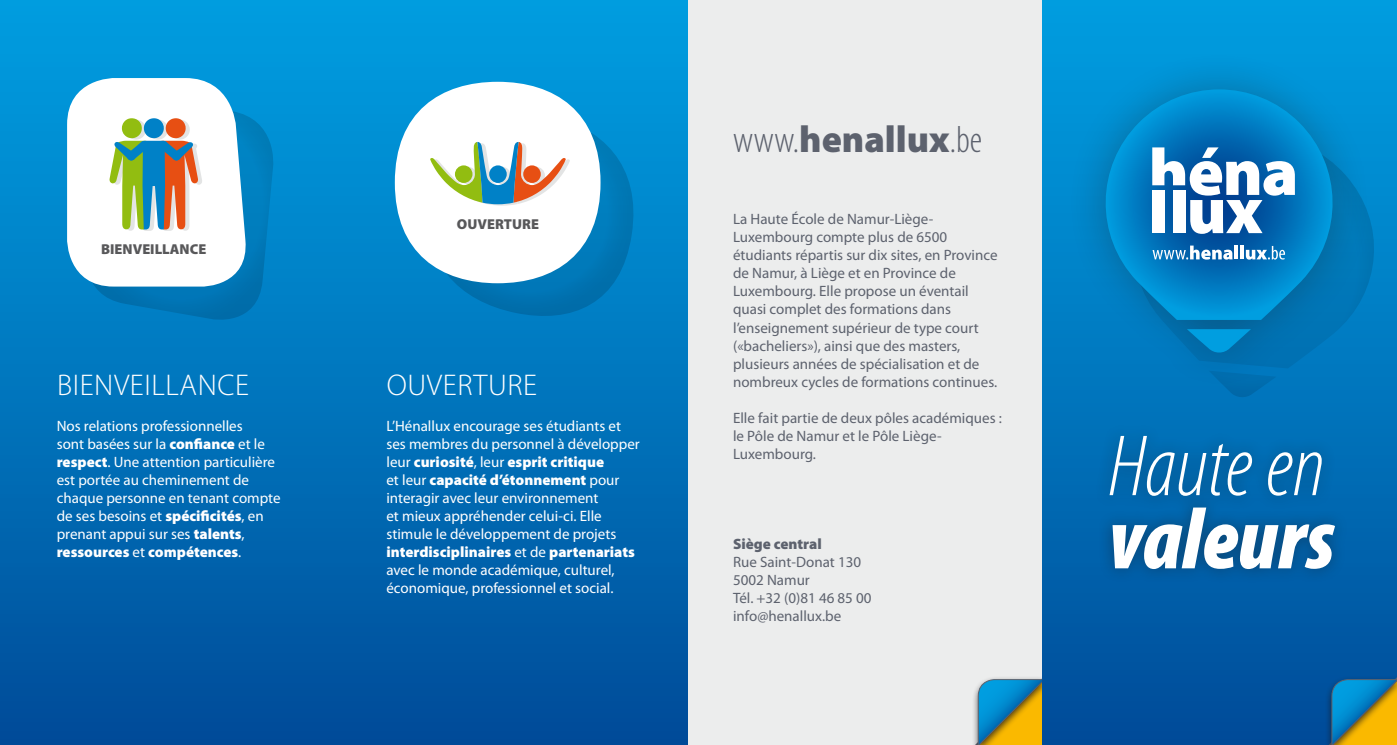
<style>
.page{position:relative;width:1397px;height:745px;background:#fff}
.page>*{position:absolute;margin:0;border:0;box-sizing:border-box;transform-origin:0 0}
.t1{font:italic 300 condensed 87.75px "Myriad Pro";color:#fff}
.t2{font:italic 900 condensed 87.75px "Myriad Pro";color:#fff}
.t3{font:900 37.5px "Myriad Pro";color:#5d626e}
.t4{font:300 30px "Myriad Pro";letter-spacing:.02em;color:#fff}
.t5{font:15px/18px "Myriad Pro";color:#fff}
.t6{font:15px/18px "Myriad Pro";color:#5d626e}
.t7{font:900 15px "Myriad Pro";color:#5d626e}
.t8{font:900 14.38px "Myriad Pro";color:#58585a}
.s1{font-weight:900}
.s2{font-weight:300;font-stretch:condensed}
</style>
<div class="page">
<div style="left:0;top:0;width:687px;height:744px;background:linear-gradient(to bottom,#02a1e2,#004d9a)"></div>
<svg style="left:79px;top:90px;width:198px;height:237px;background:#017dbe"></svg>
<svg style="left:67px;top:78px;width:182px;height:208px"></svg>
<svg style="left:418px;top:103px;width:224px;height:221px;background:#0b83c2"></svg>
<div style="left:395px;top:82px;width:205px;height:201px;background:#fff;border-radius:50%"></div>
<svg style="left:430px;top:142px;width:140px;height:63px"></svg>
<div style="left:687px;top:0;width:355px;height:744px;background:#eceded"></div>
<div style="left:971px;top:675px;width:78px;height:69px;background:#e8e9e9"></div>
<svg style="left:974px;top:678px;width:68px;height:66px;background:#769b74"></svg>
<div style="left:1042px;top:0;width:354px;height:744px;background:linear-gradient(to bottom,#00a0e2,#004d9a)"></div>
<svg style="left:1119px;top:123px;width:265px;height:276px;background:#007dc3"></svg>
<div style="left:1066px;top:51px;width:304px;height:338px;background:#1a171c;opacity:.3"></div>
<svg style="left:1186px;top:329px;width:64px;height:25px;background:#0086c6"></svg>
<svg style="left:1094px;top:89px;width:249px;height:231px;background:#0082c5"></svg>
<svg style="left:1152px;top:147px;width:142px;height:87px"></svg>
<svg style="left:1152px;top:245px;width:80px;height:14px"></svg>
<hr style="left:1234px;top:245px;width:3px;height:14px;background:#fff">
<svg style="left:1239px;top:245px;width:4px;height:14px"></svg>
<svg style="left:1245px;top:246px;width:39px;height:13px"></svg>
<div style="left:1324px;top:675px;width:72px;height:69px;background:#004f99"></div>
<svg style="left:1328px;top:678px;width:68px;height:66px;background:#67916d"></svg>
<div style="left:1094px;top:421px;width:255px;height:162px;background:#1a171c;opacity:.4"></div>
<p class="t8" style="left:101px;top:241px;width:107px">BIENVEILLANCE</p>
<h3 class="t4" style="left:57px;top:366px;width:194px">BIENVEILLANCE</h3>
<p class="t5" style="left:57px;top:416px;width:225px">Nos relations professionnelles<br>sont basées sur la <span class="s1">confiance</span> et le <span class="s1">respect</span>. Une attention particulière est portée au cheminement de chaque personne en tenant compte de ses besoins et <span class="s1">spécificités</span>, en prenant appui sur ses <span class="s1">talents</span>, <span class="s1">ressources</span> et <span class="s1">compétences</span>.</p>
<p class="t8" style="left:457px;top:215px;width:83px">OUVERTURE</p>
<h3 class="t4" style="left:387px;top:366px;width:152px">OUVERTURE</h3>
<p class="t5" style="left:386px;top:416px;width:255px">L’Hénallux encourage ses étudiants et ses membres du personnel à développer leur <span class="s1">curiosité</span>, leur <span class="s1">esprit critique<br></span>et leur <span class="s1">capacité d’étonnement</span> pour interagir avec leur environnement<br>et mieux appréhender celui-ci. Elle stimule le développement de projets <span class="s1">interdisciplinaires</span> et de <span class="s1">partenariats </span>avec le monde académique, culturel, économique, professionnel et social.</p>
<h2 class="t3" style="left:733px;top:118px;width:251px"><span class="s2">www.</span>henallux<span class="s2">.be</span></h2>
<p class="t6" style="left:733px;top:210px;width:266px">La Haute École de Namur-Liège-Luxembourg compte plus de 6500 étudiants répartis sur dix sites, en Province de Namur, à Liège et en Province de Luxembourg. Elle propose un éventail quasi complet des formations dans l’enseignement supérieur de type court («bacheliers»), ainsi que des masters, plusieurs années de spécialisation et de nombreux cycles de formations continues.</p>
<p class="t6" style="left:733px;top:408px;width:270px">Elle fait partie de deux pôles académiques : le Pôle de Namur et le Pôle Liège-<br>Luxembourg.</p>
<p class="t7" style="left:733px;top:535px;width:90px">Siège central</p>
<p class="t6" style="left:733px;top:552px;width:140px">Rue Saint-Donat 130<br>5002 Namur<br>Tél. +32 (0)81 46 85 00 info@henallux.be</p>
<h1 class="t1" style="left:1108px;top:419px;width:218px">Haute en</h1>
<h1 class="t2" style="left:1108px;top:492px;width:228px">valeurs</h1>
</div>
